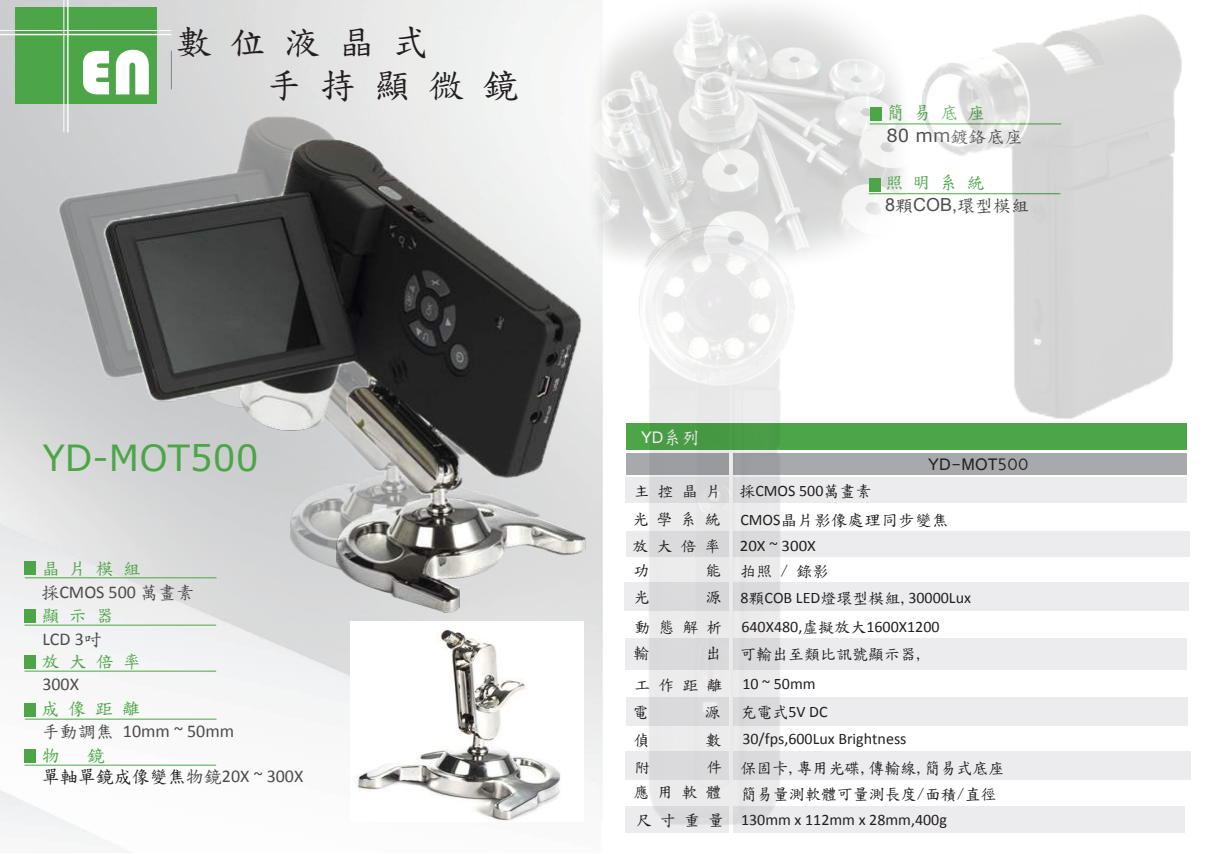
<style>
.page{position:relative;width:1207px;height:854px;background:#fff}
.page>*{position:absolute;margin:0;border:0;box-sizing:border-box;transform-origin:0 0}
.t1{font:65.4px "Bauhaus 93";color:#fff;scale:1.04 1}
.t2{font:36px "DF Hei W7 WINP BF";color:#231f20}
.t3{font:36px "Verdana";color:#4ca647}
.t4{font:18px "Calibri";color:#4b4c4d}
.t5{font:18px "DF Hei W7 WINP BF";color:#4ca647}
.t6{font:18px "DF Hei W5 WINP BF";color:#231f20}
.t7{font:18px "Arial";color:#4b4c4d}
.t8{font:18px "Vrinda";color:#231f20}
.t9{font:18px "Verdana";color:#4b4c4d}
.t10{font:18px "Vrinda";color:#fff}
.t11{font:18px "DF Hei W5 WINP BF";color:#4ca647}
.t12{font:16px "Calibri";color:#231f20}
.t13{font:16px/27.8px "DF Hei W5 WINP BF";color:#231f20;text-align:justify}
.t14{font:16px "DF Hei W5 WINP BF";color:#231f20;scale:1.05 1}
.t15{font:16px "Calibri";color:#231f20;scale:1.05 1}
.s1{font-family:"DF Hei W5 WINP BF"}
.s2{color:#4b4c4d}
.s3{font-family:"Calibri";color:#4b4c4d}
.s4{font-family:"DF Hei W7 WINP BF"}
.s5{font-family:"Calibri"}
</style>
<div class="page">
<img style="left:0;top:0;width:1191px;height:853px">
<img style="left:35px;top:88px;width:521px;height:544px">
<img style="left:556px;top:0;width:384px;height:288px">
<hr style="left:171px;top:51px;width:1px;height:38px;background:#808285">
<div style="left:16px;top:7px;width:141px;height:97px;background:#4ca647"></div>
<hr style="left:868px;top:194px;width:192px;height:1px;background:#4ca647">
<hr style="left:0;top:34px;width:171px;height:1px;background:#fff">
<hr style="left:0;top:30px;width:171px;height:1px;background:#fff">
<hr style="left:67px;top:0;width:2px;height:132px;background:#fff">
<hr style="left:64px;top:0;width:1px;height:132px;background:#fff">
<div style="left:24px;top:749px;width:12px;height:13px;background:#4ca647"></div>
<hr style="left:24px;top:765px;width:192px;height:1px;background:#4ca647">
<div style="left:24px;top:703px;width:12px;height:13px;background:#4ca647"></div>
<hr style="left:25px;top:719px;width:191px;height:1px;background:#4ca647">
<div style="left:24px;top:655px;width:12px;height:13px;background:#4ca647"></div>
<hr style="left:24px;top:671px;width:192px;height:1px;background:#4ca647">
<div style="left:24px;top:609px;width:12px;height:13px;background:#4ca647"></div>
<hr style="left:24px;top:625px;width:192px;height:1px;background:#4ca647">
<div style="left:24px;top:562px;width:12px;height:13px;background:#4ca647"></div>
<hr style="left:25px;top:578px;width:191px;height:1px;background:#4ca647">
<hr style="left:869px;top:124px;width:192px;height:1px;background:#4ca647">
<div style="left:869px;top:178px;width:12px;height:13px;background:#4ca647"></div>
<div style="left:870px;top:108px;width:12px;height:13px;background:#4ca647"></div>
<div style="left:625px;top:639px;width:562px;height:31px;background:#ececee"></div>
<div style="left:625px;top:477px;width:562px;height:26px;background:#ececee"></div>
<div style="left:626px;top:531px;width:563px;height:26px;background:#ececee"></div>
<div style="left:624px;top:582px;width:565px;height:29px;background:#ececee"></div>
<div style="left:625px;top:752px;width:565px;height:28px;background:#ececee"></div>
<div style="left:625px;top:697px;width:562px;height:28px;background:#ececee"></div>
<div style="left:626px;top:423px;width:560px;height:26px;background:#4ca647"></div>
<div style="left:626px;top:453px;width:560px;height:21px;background:#a8a9ad"></div>
<div style="left:625px;top:806px;width:560px;height:26px;background:#ececee"></div>
<hr style="left:729px;top:453px;width:4px;height:398px;background:#fff">
<img style="left:81px;top:111px;width:567px;height:544px">
<img style="left:615px;top:202px;width:198px;height:640px">
<img style="left:350px;top:621px;width:234px;height:201px">
<img style="left:920px;top:1px;width:271px;height:425px">
<h1 class="t1" style="left:79px;top:36px;width:72px">EN</h1>
<h2 class="t2" style="left:176px;top:24px;width:254px">數 位 液 晶 式</h2>
<h2 class="t2" style="left:266px;top:68px;width:253px">手 持 顯 微 鏡</h2>
<h2 class="t3" style="left:43px;top:433px;width:217px">YD-MOT500</h2>
<p class="t5" style="left:42px;top:560px;width:100px">晶 片 模 組</p>
<p class="t4" style="left:41px;top:581px;width:154px"><span class="s1">採</span>CMOS 500 <span class="s1">萬畫素</span></p>
<p class="t11" style="left:42px;top:607px;width:73px">顯 示 器</p>
<p class="t5" style="left:42px;top:653px;width:100px">放 大 倍 率</p>
<p class="t4" style="left:42px;top:628px;width:71px">LCD 3<span class="s1">吋</span></p>
<p class="t4" style="left:42px;top:673px;width:38px">300X</p>
<p class="t5" style="left:41px;top:700px;width:101px">成 像 距 離</p>
<p class="t4" style="left:42px;top:719px;width:194px"><span class="s1">手動調焦</span> 10mm ~ 50mm</p>
<p class="t6" style="left:42px;top:768px;width:263px">單軸單鏡成像變焦<span class="s2">物鏡</span><span class="s3">20X ~ 300X</span></p>
<p class="t5" style="left:42px;top:746px;width:19px">物</p>
<p class="t5" style="left:87px;top:746px;width:19px">鏡</p>
<p class="t5" style="left:886px;top:103px;width:100px">簡 易 底 座</p>
<p class="t9" style="left:886px;top:123px;width:138px">80 mm<span class="s1">鍍鉻底座</span></p>
<p class="t5" style="left:885px;top:174px;width:100px">照 明 系 統</p>
<p class="t7" style="left:885px;top:193px;width:146px">8<span class="s1">顆</span>COB,<span class="s1">環型模組</span></p>
<p class="t10" style="left:641px;top:426px;width:60px">YD<span class="s4">系列</span></p>
<p class="t8" style="left:928px;top:452px;width:102px">YD-MOT500</p>
<p class="t13" style="left:632px;top:477px;width:91px">主 控 晶 片光 學 系 統放 大 倍 率</p>
<p class="t12" style="left:739px;top:480px;width:134px"><span class="s1">採</span>CMOS 500<span class="s1">萬畫素</span></p>
<p class="t14" style="left:740px;top:512px;width:200px"><span class="s5">CMOS</span>晶片影像處理同步變焦</p>
<p class="t15" style="left:740px;top:535px;width:74px">20X ~ 300X</p>
<p class="t13" style="left:633px;top:556px;width:17px">功</p>
<p class="t13" style="left:705px;top:556px;width:17px">能</p>
<p class="t13" style="left:740px;top:557px;width:89px">拍照 / 錄影</p>
<p class="t13" style="left:633px;top:584px;width:17px">光</p>
<p class="t13" style="left:705px;top:584px;width:17px">源</p>
<p class="t12" style="left:740px;top:588px;width:232px">8<span class="s1">顆</span>COB LED<span class="s1">燈環型模組,</span>30000Lux</p>
<p class="t12" style="left:741px;top:616px;width:200px">640X480,<span class="s1">虛擬放大</span>1600X1200</p>
<p class="t13" style="left:633px;top:614px;width:90px;line-height:26.4px">動 態 解 析輸</p>
<p class="t13" style="left:705px;top:640px;width:220px">出 可輸出至類比訊號顯示器,</p>
<p class="t13" style="left:634px;top:671px;width:89px">工 作 距 離</p>
<p class="t12" style="left:742px;top:674px;width:75px">10 ~ 50mm</p>
<p class="t13" style="left:632px;top:698px;width:17px">電</p>
<p class="t13" style="left:704px;top:699px;width:125px">源 充電式<span class="s5">5V DC</span></p>
<p class="t13" style="left:633px;top:726px;width:17px">偵</p>
<p class="t13" style="left:705px;top:726px;width:17px">數</p>
<p class="t12" style="left:742px;top:729px;width:166px">30/fps,600Lux Brightness</p>
<p class="t13" style="left:634px;top:753px;width:17px">附</p>
<p class="t13" style="left:706px;top:753px;width:17px">件</p>
<p class="t13" style="left:633px;top:778px;width:89px">應 用 軟 體</p>
<p class="t13" style="left:740px;top:754px;width:265px">保固卡,專用光碟,傳輸線,簡易式底座</p>
<p class="t13" style="left:740px;top:780px;width:257px">簡易量測軟體可量測長度/面積/直徑</p>
<p class="t12" style="left:635px;top:809px;width:313px"><span class="s1">尺 寸 重 量</span> 130mm x 112mm x 28mm,400g</p>
</div>
